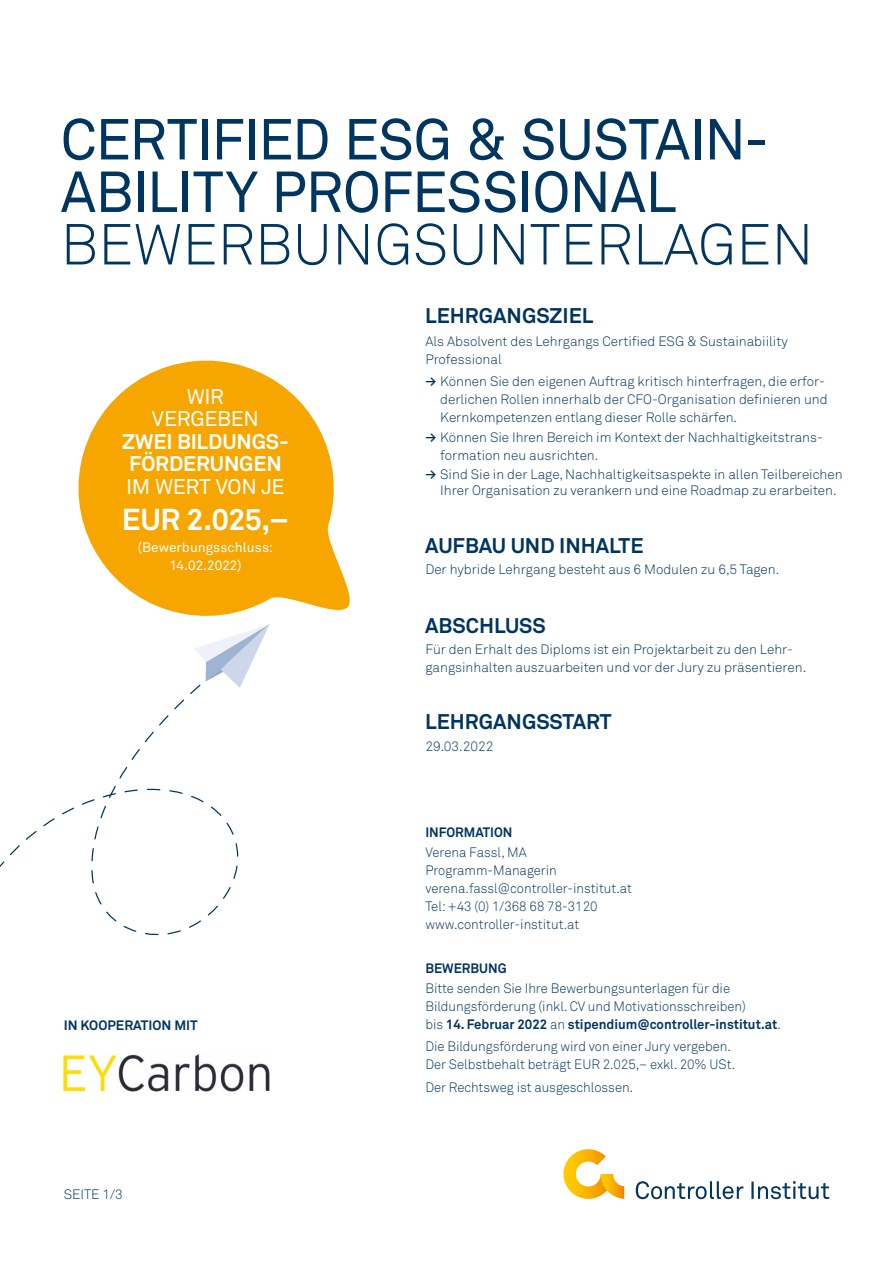
<style>
.page{position:relative;width:893px;height:1263px;background:#fff}
.page>*{position:absolute;margin:0;border:0;box-sizing:border-box;transform-origin:0 0}
.t1{font:57px/52.5px "Akkurat Pro";letter-spacing:-.02em;color:#003560}
.t2{font:57px "Akkurat Light Pro";color:#003560}
.t3{font:700 30px "Akkurat Pro";letter-spacing:-.015em;color:#fff}
.t4{font:700 21px "Akkurat Pro";color:#003560}
.t5{font:700 21px/22.5px "Akkurat Pro";letter-spacing:-.01em;color:#fff;text-align:center}
.t6{font:21px/22.5px "Akkurat Pro";letter-spacing:-.015em;color:#fff;text-align:center}
.t7{font:13.5px/18px "Akkurat Light Pro";color:#003560}
.t8{font:700 13.5px "Akkurat Pro";color:#003560}
.t9{font:13.5px/18px "Akkurat Pro";letter-spacing:.005em;color:#fff;text-align:center}
.s1{font-family:"Akkurat Pro";font-weight:700}
.s2{font-family:"Akkurat Light Pro";font-weight:400}
</style>
<div class="page">
<svg style="left:636px;top:1181px;width:193px;height:18px"></svg>
<svg style="left:563px;top:1149px;width:61px;height:50px"></svg>
<svg style="left:91px;top:624px;width:179px;height:312px"></svg>
<svg style="left:78px;top:360px;width:272px;height:256px;fill:#f7a600"></svg>
<img style="left:64px;top:1054px;width:206px;height:38px">
<h1 class="t1" style="left:61px;top:115px;width:710px">CERTIFIED ESG &amp; SUSTAIN-<br>ABILITY PROFESSIONAL</h1>
<h1 class="t2" style="left:61px;top:211px;width:754px">BEWERBUNGSUNTERLAGEN</h1>
<h3 class="t6" style="left:152px;top:386px;width:109px">WIR<br>VERGEBEN</h3>
<h3 class="t5" style="left:122px;top:430px;width:168px">ZWEI BILDUNGS-<br>FÖRDERUNGEN</h3>
<h3 class="t6" style="left:126px;top:476px;width:160px">IM WERT VON JE</h3>
<h2 class="t3" style="left:122px;top:500px;width:169px">EUR 2.025,–</h2>
<p class="t9" style="left:138px;top:538px;width:137px">(Bewerbungsschluss:<br>14.02.2022)</p>
<p class="t8" style="left:64px;top:1017px;width:135px">IN KOOPERATION MIT</p>
<p class="t7" style="left:64px;top:1186px;width:60px">SEITE 1/3</p>
<h3 class="t4" style="left:425px;top:303px;width:170px">LEHRGANGSZIEL</h3>
<p class="t7" style="left:425px;top:332px;width:364px">Als Absolvent des Lehrgangs Certified ESG &amp; Sustainabiility<br>Professional</p>
<p class="t7" style="left:440px;top:372px;width:389px;text-indent:-15px"><span class="s1">→</span> Können Sie den eigenen Auftrag kritisch hinterfragen, die erfor&shy;derlichen Rollen innerhalb der CFO-Organisation definieren und<br>Kernkompetenzen entlang dieser Rolle schärfen.</p>
<p class="t7" style="left:440px;top:429px;width:384px;text-indent:-15px"><span class="s1">→</span> Können Sie Ihren Bereich im Kontext der Nachhaltigkeitstrans&shy;formation neu ausrichten.</p>
<p class="t7" style="left:440px;top:466px;width:404px;line-height:16.5px;text-indent:-15px"><span class="s1">→</span> Sind Sie in der Lage, Nachhaltigkeitsaspekte in allen Teilbereichen<br>Ihrer Organisation zu verankern und eine Roadmap zu erarbeiten.</p>
<h3 class="t4" style="left:425px;top:533px;width:220px">AUFBAU UND INHALTE</h3>
<p class="t7" style="left:425px;top:561px;width:355px">Der hybride Lehrgang besteht aus 6 Modulen zu 6,5 Tagen.</p>
<h3 class="t4" style="left:425px;top:613px;width:122px">ABSCHLUSS</h3>
<p class="t7" style="left:425px;top:641px;width:382px">Für den Erhalt des Diploms ist ein Projektarbeit zu den Lehr&shy;gangsinhalten auszuarbeiten und vor der Jury zu präsentieren.</p>
<h3 class="t4" style="left:425px;top:709px;width:188px">LEHRGANGSSTART</h3>
<p class="t7" style="left:425px;top:737px;width:70px">29.03.2022</p>
<p class="t8" style="left:425px;top:824px;width:89px">INFORMATION</p>
<p class="t7" style="left:425px;top:844px;width:208px">Verena Fassl, MA<br>Programm-Managerin verena.fassl@controller-institut.at<br>Tel: +43 (0) 1/368 68 78-3120 www.controller-institut.at</p>
<p class="t8" style="left:425px;top:960px;width:83px">BEWERBUNG</p>
<p class="t7" style="left:425px;top:980px;width:322px">Bitte senden Sie Ihre Bewerbungsunterlagen für die<br>Bildungsförderung (inkl. CV und Motivationsschreiben)</p>
<p class="t8" style="left:425px;top:1016px;width:357px"><span class="s2">bis</span> 14. Februar 2022 <span class="s2">an</span> stipendium@controller-institut.at<span class="s2">.</span></p>
<p class="t7" style="left:425px;top:1038px;width:311px">Die Bildungsförderung wird von einer Jury vergeben.<br>Der Selbstbehalt beträgt EUR 2.025,– exkl. 20% USt.</p>
<p class="t7" style="left:425px;top:1078px;width:209px">Der Rechtsweg ist ausgeschlossen.</p>
</div>
